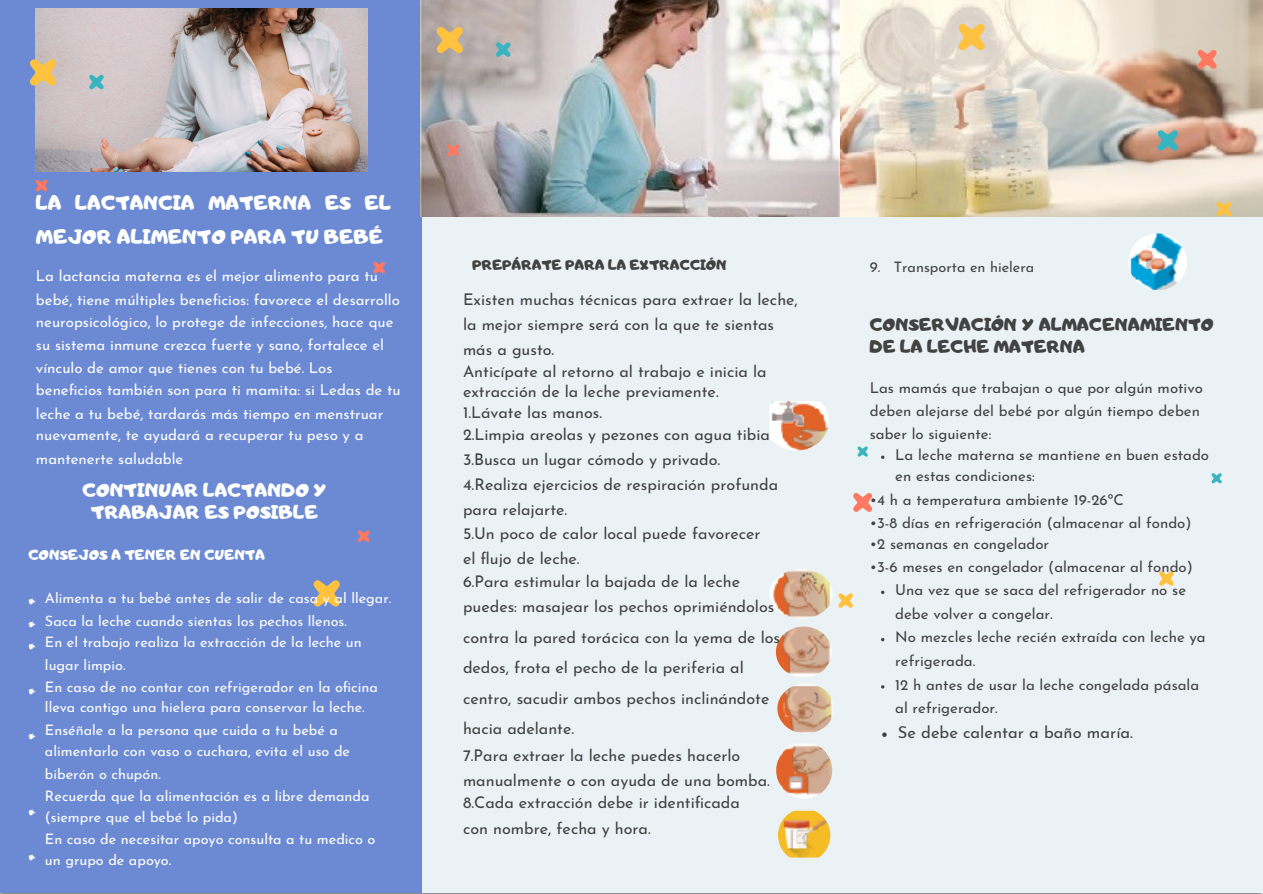
<style>
.page{position:relative;width:1263px;height:894px;background:#fff}
.page>*{position:absolute;margin:0;border:0;box-sizing:border-box;transform-origin:0 0}
.t1{font:19.5px/33.8px "Adigiana Toybox";color:#fff}
.t2{font:18.3px/21.3px "Adigiana Toybox";color:#fff;text-align:center}
.t3{font:18px/22.5px "Finger Paint";color:#fff;text-align:justify}
.t4{font:17.25px/22.5px "Adigiana Toybox";color:#424242}
.t5{font:16.5px "Josefin Sans";color:#424242}
.t6{font:16.05px/24.8px "Josefin Sans";color:#424242}
.t7{font:15px/23.5px "Josefin Sans";color:#424242}
.t8{font:15px/23.1px "Josefin Sans";color:#fff}
.t9{font:14.4px/22.2px "Josefin Sans";color:#fff}
.t10{font:14.4px "Josefin Sans";color:#424242}
.t11{font:13.95px "Adigiana Toybox";color:#fff}
.t12{font:13.8px "Adigiana Toybox";color:#424242}
.s1{font-size:14.85px}
</style>
<div class="page">
<div style="left:0;top:0;width:1263px;height:892px;background:#ebf2f5"></div>
<img style="left:421px;top:0;width:841px;height:216px">
<div style="left:0;top:0;width:421px;height:892px;background:#6b8ad3"></div>
<svg style="left:838px;top:593px;width:15px;height:15px"></svg>
<svg style="left:853px;top:493px;width:19px;height:18px"></svg>
<svg style="left:857px;top:446px;width:11px;height:10px"></svg>
<svg style="left:958px;top:24px;width:27px;height:26px"></svg>
<svg style="left:1157px;top:130px;width:21px;height:21px"></svg>
<svg style="left:1159px;top:571px;width:15px;height:15px"></svg>
<svg style="left:1197px;top:50px;width:20px;height:19px"></svg>
<svg style="left:1211px;top:473px;width:11px;height:10px"></svg>
<svg style="left:1216px;top:201px;width:15px;height:15px"></svg>
<img style="left:36px;top:8px;width:331px;height:163px">
<svg style="left:30px;top:59px;width:27px;height:26px"></svg>
<svg style="left:36px;top:179px;width:12px;height:12px"></svg>
<svg style="left:89px;top:74px;width:15px;height:15px"></svg>
<svg style="left:313px;top:580px;width:27px;height:26px"></svg>
<svg style="left:358px;top:530px;width:12px;height:12px"></svg>
<svg style="left:373px;top:262px;width:12px;height:11px"></svg>
<img style="left:769px;top:401px;width:60px;height:49px">
<img style="left:770px;top:569px;width:62px;height:49px">
<img style="left:776px;top:626px;width:56px;height:51px">
<img style="left:777px;top:684px;width:56px;height:49px">
<img style="left:776px;top:744px;width:56px;height:54px">
<img style="left:778px;top:810px;width:53px;height:47px">
<img style="left:1129px;top:233px;width:58px;height:56px">
<svg style="left:436px;top:27px;width:27px;height:26px"></svg>
<svg style="left:447px;top:144px;width:12px;height:12px"></svg>
<svg style="left:496px;top:42px;width:15px;height:15px"></svg>
<svg style="left:882px;top:732px;width:5px;height:4px"></svg>
<p class="t1" style="left:36px;top:185px;width:357px">LA LACTANCIA MATERNA ES EL<br>MEJOR ALIMENTO PARA TU BEBÉ</p>
<p class="t8" style="left:36px;top:266px;width:365px;line-height:23.5px">La lactancia materna es el mejor alimento para tu bebé, tiene múltiples beneficios: favorece el desarrollo</p>
<p class="t8" style="left:36px;top:311px;width:366px">neuropsicológico, lo protege de infecciones, hace que su sistema inmune crezca fuerte y sano, fortalece el vínculo de amor que tienes con tu bebé. Los beneficios también son para ti mamita: si Ledas de tu leche a tu bebé, tardarás más tiempo en menstruar</p>
<p class="t8" style="left:36px;top:424px;width:329px;line-height:23.5px">nuevamente, te ayudará a recuperar tu peso y a mantenerte saludable</p>
<p class="t2" style="left:83px;top:479px;width:246px">CONTINUAR LACTANDO Y<br>TRABAJAR ES POSIBLE</p>
<p class="t11" style="left:28px;top:545px;width:238px">CONSEJOS A TENER EN CUENTA</p>
<p class="t3" style="left:28px;top:590px;width:9px">• • •</p>
<p class="t3" style="left:28px;top:680px;width:9px">•</p>
<p class="t3" style="left:28px;top:725px;width:9px">•</p>
<p class="t3" style="left:28px;top:800px;width:9px">•</p>
<p class="t3" style="left:28px;top:845px;width:9px">•</p>
<p class="t9" style="left:45px;top:588px;width:348px">Alimenta a tu bebé antes de salir de casa y al llegar.<br>Saca la leche cuando sientas los pechos llenos.<br>En el trabajo realiza la extracción de la leche un lugar limpio.<br>En caso de no contar con refrigerador en la oficina</p>
<p class="t9" style="left:45px;top:697px;width:326px">lleva contigo una hielera para conservar la leche.<br>Enséñale a la persona que cuida a tu bebé a alimentarlo con vaso o cuchara, evita el uso de biberón o chupón.<br>Recuerda que la alimentación es a libre demanda</p>
<p class="t9" style="left:45px;top:806px;width:332px">(siempre que el bebé lo pida)<br>En caso de necesitar apoyo consulta a tu medico o un grupo de apoyo.</p>
<p class="t12" style="left:472px;top:256px;width:256px">PREPÁRATE PARA LA EXTRACCIÓN</p>
<p class="t6" style="left:463px;top:289px;width:336px">Existen muchas técnicas para extraer la leche, la mejor siempre será con la que te sientas más a gusto.</p>
<p class="t6" style="left:463px;top:363px;width:305px;line-height:20.2px">Anticípate al retorno al trabajo e inicia la extracción de la leche previamente.<br>1.Lávate las manos.</p>
<p class="t6" style="left:463px;top:423px;width:317px">2.Limpia areolas y pezones con agua tibia<br>3.Busca un lugar cómodo y privado.<br>4.Realiza ejercicios de respiración profunda para relajarte.<br>5.Un poco de calor local puede favorecer<br>el flujo de leche.</p>
<p class="t6" style="left:463px;top:569px;width:313px;line-height:25.8px">6.Para estimular la bajada de la leche puedes: masajear los pechos oprimiéndolos</p>
<p class="t6" style="left:463px;top:623px;width:319px;line-height:30.3px">contra la pared torácica con la yema de los dedos, frota el pecho de la periferia al centro, sacudir ambos pechos inclinándote hacia adelante.</p>
<p class="t6" style="left:463px;top:744px;width:308px">7.Para extraer la leche puedes hacerlo manualmente o con ayuda de una bomba.</p>
<p class="t6" style="left:463px;top:791px;width:278px;line-height:25.8px">8.Cada extracción debe ir identificada con nombre, fecha y hora.</p>
<p class="t10" style="left:870px;top:261px;width:166px"><span class="s1">9.</span> Transporta en hielera</p>
<p class="t4" style="left:870px;top:312px;width:346px">CONSERVACIÓN Y ALMACENAMIENTO<br>DE LA LECHE MATERNA</p>
<p class="t7" style="left:870px;top:377px;width:335px;line-height:23.1px">Las mamás que trabajan o que por algún motivo deben alejarse del bebé por algún tiempo deben saber lo siguiente:</p>
<p class="t7" style="left:895px;top:445px;width:315px;line-height:21.3px">La leche materna se mantiene en buen estado en estas condiciones:</p>
<p class="t7" style="left:870px;top:489px;width:255px">•4 h a temperatura ambiente 19-26ºC</p>
<p class="t7" style="left:870px;top:512px;width:323px">•3-8 días en refrigeración (almacenar al fondo)</p>
<p class="t7" style="left:870px;top:533px;width:181px">•2 semanas en congelador</p>
<p class="t7" style="left:870px;top:556px;width:325px">•3-6 meses en congelador (almacenar al fondo)</p>
<p class="t7" style="left:895px;top:579px;width:312px">Una vez que se saca del refrigerador no se debe volver a congelar.<br>No mezcles leche recién extraída con leche ya refrigerada.<br>12 h antes de usar la leche congelada pásala al refrigerador.</p>
<p class="t5" style="left:898px;top:725px;width:237px">Se debe calentar a baño maría.</p>
</div>
